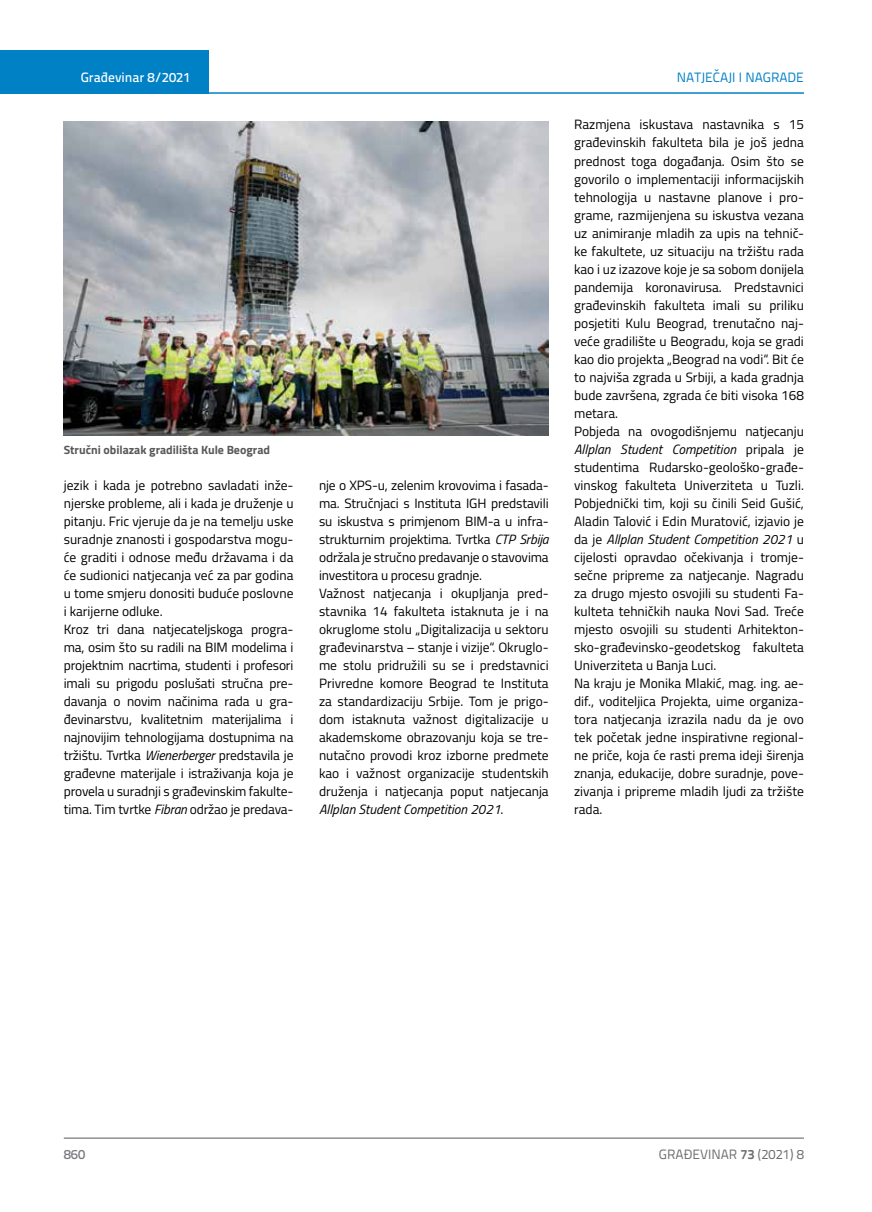
<style>
.page{position:relative;width:872px;height:1212px;background:#fff}
.page>*{position:absolute;margin:0;border:0;box-sizing:border-box;transform-origin:0 0}
.t1{font:13.5px/18px "Titillium";color:#000}
.t2{font:13.5px "Titillium Text 22 L";color:#6d6e71}
.t3{font:13.5px "Titillium Text 22 L";color:#0081c6}
.t4{font:500 13.5px "Titillium Text 22 L";color:#fff}
.t5{font:500 13.5px "Titillium Text 22 L";color:#797a7d}
.t6{font:700 12px "Titillium";color:#58595b}
.s1{font-style:italic}
.s2{font-weight:700}
</style>
<div class="page">
<div style="left:0;top:50px;width:208px;height:44px;background:#0081c6"></div>
<hr style="left:0;top:92px;width:804px;height:2px;background:#0081c6">
<hr style="left:64px;top:1138px;width:740px;height:1px;background:#58595b">
<img style="left:64px;top:121px;width:485px;height:315px">
<p class="t4" style="left:81px;top:67px;width:111px">Građevinar 8/2021</p>
<p class="t3" style="left:677px;top:68px;width:129px">NATJEČAJI I NAGRADE</p>
<p class="t6" style="left:64px;top:440px;width:208px">Stručni obilazak gradilišta Kule Beograd</p>
<p class="t1" style="left:64px;top:475px;width:231px">jezik i kada je potrebno savladati inže&shy;njerske probleme, ali i kada je druženje u pitanju. Fric vjeruje da je na temelju uske suradnje znanosti i gospodarstva mogu&shy;će graditi i odnose među državama i da će sudionici natjecanja već za par godina u tome smjeru donositi buduće poslovne i karijerne odluke.<br>Kroz tri dana natjecateljskoga progra&shy;ma, osim što su radili na BIM modelima i projektnim nacrtima, studenti i profesori imali su prigodu poslušati stručna pre&shy;davanja o novim načinima rada u gra&shy;đevinarstvu, kvalitetnim materijalima i najnovijim tehnologijama dostupnima na tržištu. Tvrtka <span class="s1">Wienerberger</span> predstavila je građevne materijale i istraživanja koja je provela u suradnji s građevinskim fakulte&shy;tima. Tim tvrtke <span class="s1">Fibran</span> održao je predava-</p>
<p class="t1" style="left:319px;top:475px;width:231px">nje o XPS-u, zelenim krovovima i fasada&shy;ma. Stručnjaci s Instituta IGH predstavili su iskustva s primjenom BIM-a u infra&shy;strukturnim projektima. Tvrtka <span class="s1">CTP Srbija </span>održala je stručno predavanje o stavovima investitora u procesu gradnje.<br>Važnost natjecanja i okupljanja pred&shy;stavnika 14 fakulteta istaknuta je i na okruglome stolu „Digitalizacija u sektoru građevinarstva – stanje i vizije“. Okruglo&shy;me stolu pridružili su se i predstavnici Privredne komore Beograd te Instituta za standardizaciju Srbije. Tom je prigo&shy;dom istaknuta važnost digitalizacije u akademskome obrazovanju koja se tre&shy;nutačno provodi kroz izborne predmete kao i važnost organizacije studentskih druženja i natjecanja poput natjecanja <span class="s1">Allplan Student Competition 2021</span>.</p>
<p class="t1" style="left:574px;top:115px;width:231px">Razmjena iskustava nastavnika s 15 građevinskih fakulteta bila je još jedna prednost toga događanja. Osim što se govorilo o implementaciji informacijskih tehnologija u nastavne planove i pro&shy;grame, razmijenjena su iskustva vezana uz animiranje mladih za upis na tehnič&shy;ke fakultete, uz situaciju na tržištu rada kao i uz izazove koje je sa sobom donijela pandemija koronavirusa. Predstavnici građevinskih fakulteta imali su priliku posjetiti Kulu Beograd, trenutačno naj&shy;veće gradilište u Beogradu, koja se gradi kao dio projekta „Beograd na vodi“. Bit će to najviša zgrada u Srbiji, a kada gradnja bude završena, zgrada će biti visoka 168 metara.<br>Pobjeda na ovogodišnjemu natjecanju <span class="s1">Allplan Student Competition</span> pripala je studentima Rudarsko-geološko-građe&shy;vinskog fakulteta Univerziteta u Tuzli.<br>Pobjednički tim, koji su činili Seid Gušić, Aladin Talović i Edin Muratović, izjavio je da je <span class="s1">Allplan Student Competition 2021</span> u cijelosti opravdao očekivanja i tromje&shy;sečne pripreme za natjecanje. Nagradu za drugo mjesto osvojili su studenti Fa&shy;kulteta tehničkih nauka Novi Sad. Treće mjesto osvojili su studenti Arhitekton&shy;sko-građevinsko-geodetskog fakulteta Univerziteta u Banja Luci.<br>Na kraju je Monika Mlakić, mag. ing. ae&shy;dif., voditeljica Projekta, uime organiza&shy;tora natjecanja izrazila nadu da je ovo tek početak jedne inspirativne regional&shy;ne priče, koja će rasti prema ideji širenja znanja, edukacije, dobre suradnje, pove&shy;zivanja i pripreme mladih ljudi za tržište rada.</p>
<p class="t5" style="left:64px;top:1144px;width:23px">860</p>
<p class="t2" style="left:659px;top:1144px;width:146px">GRAĐEVINAR <span class="s2">73</span> (2021) 8</p>
</div>
